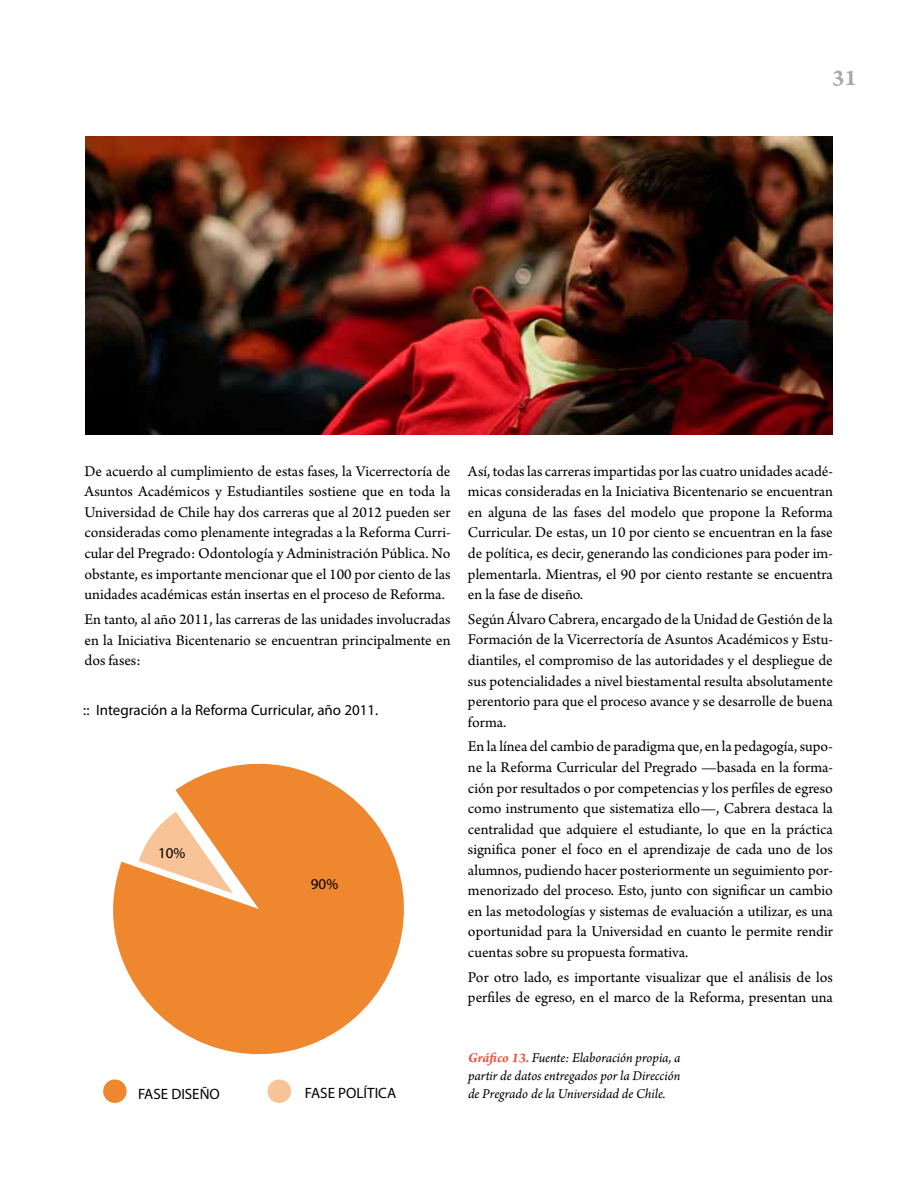
<style>
.page{position:relative;width:918px;height:1188px;background:#fff}
.page>*{position:absolute;margin:0;border:0;box-sizing:border-box;transform-origin:0 0}
.t1{font:24px "Arno Pro Smbd Caption";color:#a9a8a6}
.t2{font:15.75px/20.5px "Arno Pro";color:#000;text-align:justify}
.t3{font:15px "Myriad Pro";color:#000}
.t4{font:italic 14.25px/18px "Arno Pro";letter-spacing:-.005em;color:#000;text-align:justify}
.s1{font-weight:700;color:#e7553d}
</style>
<div class="page">
<svg style="left:113px;top:763px;width:291px;height:292px;fill:#ee872e"></svg>
<svg style="left:139px;top:812px;width:94px;height:81px"></svg>
<div style="left:103px;top:1079px;width:24px;height:24px;background:#ee872e;border-radius:50%"></div>
<div style="left:268px;top:1079px;width:23px;height:24px;background:#f7c397;border-radius:50%"></div>
<img style="left:85px;top:136px;width:748px;height:299px">
<h1 class="t1" style="left:832px;top:64px;width:26px">31</h1>
<p class="t2" style="left:85px;top:462px;width:368px">De acuerdo al cumplimiento de estas fases, la Vicerrectoría de Asuntos Académicos y Estudiantiles sostiene que en toda la Universidad de Chile hay dos carreras que al 2012 pueden ser consideradas como plenamente integradas a la Reforma Curri&shy;cular del Pregrado: Odontología y Administración Pública. No obstante, es importante mencionar que el 100 por ciento de las unidades académicas están insertas en el proceso de Reforma.</p>
<p class="t2" style="left:85px;top:610px;width:368px">En tanto, al año 2011, las carreras de las unidades involucradas en la Iniciativa Bicentenario se encuentran principalmente en dos fases:</p>
<p class="t3" style="left:83px;top:700px;width:297px">:: Integración a la Reforma Curricular, año 2011.</p>
<p class="t3" style="left:158px;top:844px;width:29px">10%</p>
<p class="t3" style="left:311px;top:875px;width:29px">90%</p>
<p class="t2" style="left:468px;top:462px;width:367px">Así, todas las carreras impartidas por las cuatro unidades acadé&shy;micas consideradas en la Iniciativa Bicentenario se encuentran en alguna de las fases del modelo que propone la Reforma Curricular. De estas, un 10 por ciento se encuentran en la fase de política, es decir, generando las condiciones para poder im&shy;plementarla. Mientras, el 90 por ciento restante se encuentra en la fase de diseño.</p>
<p class="t2" style="left:468px;top:610px;width:366px">Según Álvaro Cabrera, encargado de la Unidad de Gestión de la Formación de la Vicerrectoría de Asuntos Académicos y Estu&shy;diantiles, el compromiso de las autoridades y el despliegue de sus potencialidades a nivel biestamental resulta absolutamente perentorio para que el proceso avance y se desarrolle de buena forma.</p>
<p class="t2" style="left:468px;top:737px;width:367px">En la línea del cambio de paradigma que, en la pedagogía, supo&shy;ne la Reforma Curricular del Pregrado —basada en la forma&shy;ción por resultados o por competencias y los perfiles de egreso como instrumento que sistematiza ello—, Cabrera destaca la centralidad que adquiere el estudiante, lo que en la práctica significa poner el foco en el aprendizaje de cada uno de los alumnos, pudiendo hacer posteriormente un seguimiento por&shy;menorizado del proceso. Esto, junto con significar un cambio en las metodologías y sistemas de evaluación a utilizar, es una oportunidad para la Universidad en cuanto le permite rendir cuentas sobre su propuesta formativa.</p>
<p class="t2" style="left:468px;top:968px;width:366px">Por otro lado, es importante visualizar que el análisis de los perfiles de egreso, en el marco de la Reforma, presentan una</p>
<p class="t3" style="left:138px;top:1084px;width:83px">FASE DISEÑO</p>
<p class="t3" style="left:305px;top:1084px;width:93px">FASE POLÍTICA</p>
<p class="t4" style="left:468px;top:1049px;width:214px"><span class="s1">Gráfico 13.</span> Fuente: Elaboración propia, a partir de datos entregados por la Dirección de Pregrado de la Universidad de Chile.</p>
</div>
